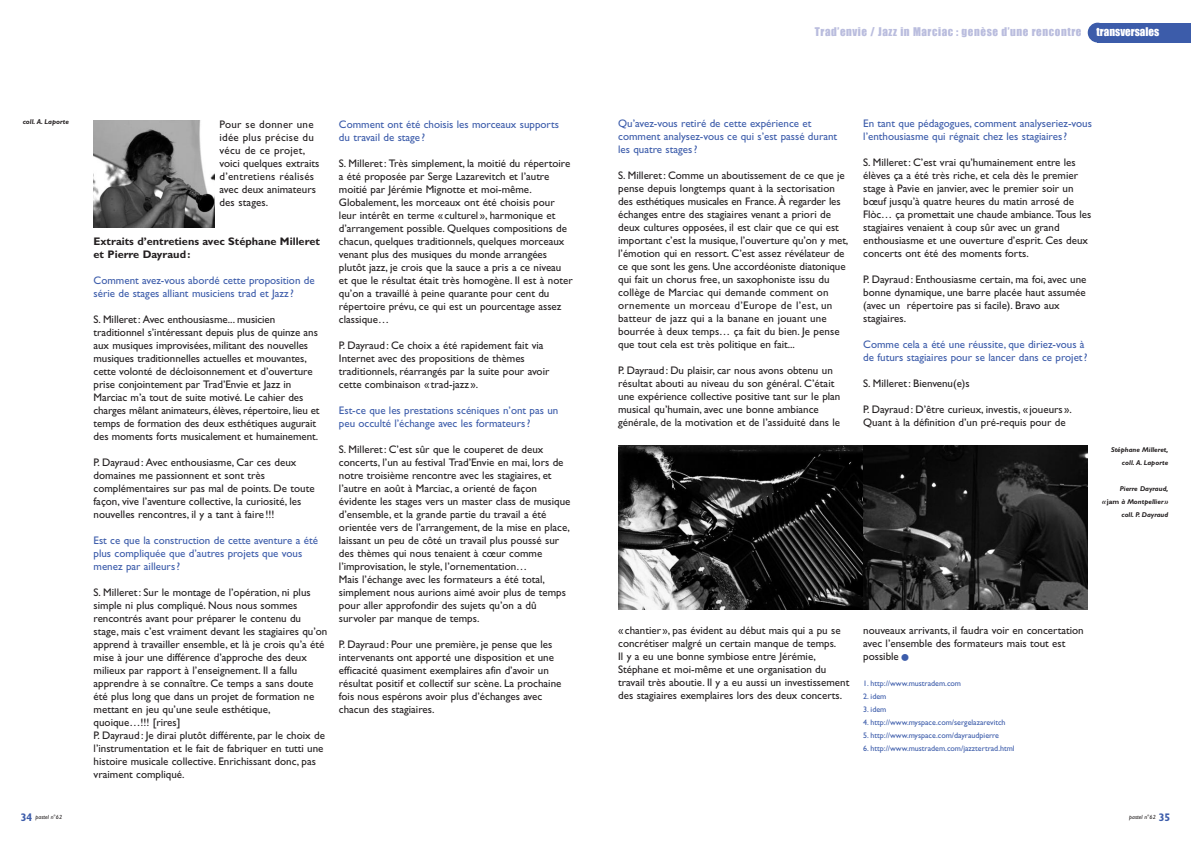
<style>
.page{position:relative;width:1191px;height:842px;background:#fff}
.page>*{position:absolute;margin:0;border:0;box-sizing:border-box;transform-origin:0 0}
.t1{font:28px "Gill Sans";color:#3c5caa}
.t2{font:11px/13px "Gill Sans";color:#231f20}
.t3{font:11px/13px "Gill Sans";color:#3c5caa}
.t4{font:11px/13px "Gill Sans";letter-spacing:.025em;color:#231f20}
.t5{font:700 11px/13px "Gill Sans";color:#231f20}
.t6{font:11px "Impact";letter-spacing:.055em;color:#babdde}
.t7{font:11px "Impact";color:#fff}
.t8{font:8px "Gill Sans";color:#3c5caa}
.t9{font:italic 700 7px/13px "Gill Sans";color:#231f20;text-align:right}
.t10{font:italic 6px "Gill Sans";color:#231f20}
.s1{font-weight:700;font-style:normal;font-stretch:condensed;font-size:11px;color:#3c5caa}
.s2{font-style:normal}
</style>
<div class="page">
<div style="left:1097px;top:23px;width:94px;height:20px;background:#3c5caa"></div>
<div style="left:1087px;top:23px;width:20px;height:20px;background:#3c5caa;border-radius:50%"></div>
<img style="left:94px;top:121px;width:120px;height:106px">
<img style="left:618px;top:446px;width:245px;height:163px">
<svg style="left:863px;top:446px;width:224px;height:163px;background:#252525"></svg>
<p class="t9" style="left:23px;top:116px;width:48px">coll. A. Laporte</p>
<p class="t10" style="left:21px;top:815px;width:43px"><span class="s1">34</span> pastel n°62</p>
<p class="t4" style="left:219px;top:119px;width:101px">Pour se donner une idée plus précise du vécu de ce projet, voici quelques extraits d’entretiens réalisés avec deux animateurs des stages.</p>
<p class="t5" style="left:94px;top:236px;width:228px">Extraits d’entretiens avec Stéphane Milleret et Pierre Dayraud:</p>
<p class="t3" style="left:94px;top:275px;width:223px">Comment avez-vous abordé cette proposition de série de stages alliant musiciens trad et Jazz ?</p>
<p class="t2" style="left:94px;top:314px;width:228px">S. Milleret: Avec enthousiasme... musicien traditionnel s’intéressant depuis plus de quinze ans aux musiques improvisées, militant des nouvelles musiques traditionnelles actuelles et mouvantes, cette volonté de décloisonnement et d’ouverture prise conjointement par Trad’Envie et Jazz in Marciac m’a tout de suite motivé. Le cahier des charges mêlant animateurs, élèves, répertoire, lieu et temps de formation des deux esthétiques augurait des moments forts musicalement et humainement.</p>
<p class="t2" style="left:94px;top:457px;width:223px">P. Dayraud: Avec enthousiasme, Car ces deux domaines me passionnent et sont très complémentaires sur pas mal de points. De toute façon, vive l’aventure collective, la curiosité, les nouvelles rencontres, il y a tant à faire !!!</p>
<p class="t3" style="left:94px;top:535px;width:226px">Est ce que la construction de cette aventure a été plus compliquée que d’autres projets que vous menez par ailleurs?</p>
<p class="t2" style="left:94px;top:587px;width:235px">S. Milleret: Sur le montage de l’opération, ni plus simple ni plus compliqué. Nous nous sommes rencontrés avant pour préparer le contenu du stage, mais c’est vraiment devant les stagiaires qu’on apprend à travailler ensemble, et là je crois qu’a été mise à jour une différence d’approche des deux milieux par rapport à l’enseignement. Il a fallu apprendre à se connaître. Ce temps a sans doute été plus long que dans un projet de formation ne mettant en jeu qu’une seule esthétique, quoique…!!! [rires]<br>P. Dayraud: Je dirai plutôt différente, par le choix de l’instrumentation et le fait de fabriquer en tutti une histoire musicale collective. Enrichissant donc, pas vraiment compliqué.</p>
<p class="t3" style="left:339px;top:119px;width:222px">Comment ont été choisis les morceaux supports du travail de stage ?</p>
<p class="t2" style="left:339px;top:158px;width:235px">S. Milleret: Très simplement, la moitié du répertoire a été proposée par Serge Lazarevitch et l’autre moitié par Jérémie Mignotte et moi-même.<br>Globalement, les morceaux ont été choisis pour leur intérêt en terme « culturel », harmonique et d’arrangement possible. Quelques compositions de chacun, quelques traditionnels, quelques morceaux venant plus des musiques du monde arrangées plutôt jazz, je crois que la sauce a pris a ce niveau et que le résultat était très homogène. Il est à noter qu’on a travaillé à peine quarante pour cent du répertoire prévu, ce qui est un pourcentage assez classique…</p>
<p class="t2" style="left:339px;top:340px;width:212px">P. Dayraud: Ce choix a été rapidement fait via Internet avec des propositions de thèmes traditionnels, réarrangés par la suite pour avoir cette combinaison « trad-jazz ».</p>
<p class="t3" style="left:339px;top:405px;width:221px">Est-ce que les prestations scéniques n’ont pas un peu occulté l’échange avec les formateurs?</p>
<p class="t2" style="left:339px;top:444px;width:233px">S. Milleret: C’est sûr que le couperet de deux concerts, l’un au festival Trad’Envie en mai, lors de notre troisième rencontre avec les stagiaires, et l’autre en août à Marciac, a orienté de façon évidente les stages vers un master class de musique d’ensemble, et la grande partie du travail a été orientée vers de l’arrangement, de la mise en place, laissant un peu de côté un travail plus poussé sur des thèmes qui nous tenaient à cœur comme l’improvisation, le style, l’ornementation…<br>Mais l’échange avec les formateurs a été total, simplement nous aurions aimé avoir plus de temps pour aller approfondir des sujets qu’on a dû survoler par manque de temps.</p>
<p class="t2" style="left:339px;top:639px;width:224px">P. Dayraud: Pour une première, je pense que les intervenants ont apporté une disposition et une efficacité quasiment exemplaires afin d’avoir un résultat positif et collectif sur scène. La prochaine fois nous espérons avoir plus d’échanges avec chacun des stagiaires.</p>
<p class="t6" style="left:815px;top:25px;width:268px">Trad’envie / Jazz in Marciac : genèse d’une rencontre</p>
<p class="t7" style="left:1096px;top:25px;width:64px">transversales</p>
<p class="t3" style="left:618px;top:118px;width:221px">Qu’avez-vous retiré de cette expérience et comment analysez-vous ce qui s’est passé durant les quatre stages?</p>
<p class="t2" style="left:618px;top:170px;width:232px">S. Milleret: Comme un aboutissement de ce que je pense depuis longtemps quant à la sectorisation des esthétiques musicales en France. À regarder les échanges entre des stagiaires venant a priori de deux cultures opposées, il est clair que ce qui est important c’est la musique, l’ouverture qu’on y met, l’émotion qui en ressort. C’est assez révélateur de ce que sont les gens. Une accordéoniste diatonique qui fait un chorus free, un saxophoniste issu du collège de Marciac qui demande comment on ornemente un morceau d’Europe de l’est, un batteur de jazz qui a la banane en jouant une bourrée à deux temps… ça fait du bien. Je pense que tout cela est très politique en fait...</p>
<p class="t2" style="left:618px;top:365px;width:224px">P. Dayraud: Du plaisir, car nous avons obtenu un résultat abouti au niveau du son général. C’était une expérience collective positive tant sur le plan musical qu’humain, avec une bonne ambiance générale, de la motivation et de l’assiduité dans le</p>
<p class="t3" style="left:863px;top:118px;width:230px">En tant que pédagogues, comment analyseriez-vous l’enthousiasme qui régnait chez les stagiaires?</p>
<p class="t2" style="left:863px;top:157px;width:229px">S. Milleret: C’est vrai qu’humainement entre les élèves ça a été très riche, et cela dès le premier stage à Pavie en janvier, avec le premier soir un bœuf jusqu’à quatre heures du matin arrosé de Flòc… ça promettait une chaude ambiance. Tous les stagiaires venaient à coup sûr avec un grand enthousiasme et une ouverture d’esprit. Ces deux concerts ont été des moments forts.</p>
<p class="t2" style="left:863px;top:274px;width:225px">P. Dayraud: Enthousiasme certain, ma foi, avec une bonne dynamique, une barre placée haut assumée (avec un répertoire pas si facile). Bravo aux stagiaires.</p>
<p class="t3" style="left:863px;top:339px;width:226px">Comme cela a été une réussite, que diriez-vous à de futurs stagiaires pour se lancer dans ce projet?</p>
<p class="t2" style="left:863px;top:378px;width:108px">S. Milleret: Bienvenu(e)s</p>
<p class="t2" style="left:863px;top:404px;width:210px">P. Dayraud: D’être curieux, investis, « joueurs ».<br>Quant à la définition d’un pré-requis pour de</p>
<p class="t9" style="left:1111px;top:444px;width:59px">Stéphane Milleret, coll. A. Laporte</p>
<p class="t9" style="left:1102px;top:483px;width:68px">Pierre Dayraud,<br>« <span class="s2">jam</span> à Montpellier» coll. P. Dayraud</p>
<p class="t2" style="left:618px;top:625px;width:233px">« chantier », pas évident au début mais qui a pu se concrétiser malgré un certain manque de temps.<br>Il y a eu une bonne symbiose entre Jérémie, Stéphane et moi-même et une organisation du travail très aboutie. Il y a eu aussi un investissement des stagiaires exemplaires lors des deux concerts.</p>
<p class="t2" style="left:863px;top:625px;width:222px">nouveaux arrivants, il faudra voir en concertation avec l’ensemble des formateurs mais tout est possible</p>
<h1 class="t1" style="left:900px;top:647px;width:11px">•</h1>
<p class="t8" style="left:863px;top:680px;width:99px">1. http://www.mustradem.com</p>
<p class="t8" style="left:863px;top:693px;width:25px">2. idem</p>
<p class="t8" style="left:863px;top:706px;width:25px">3. idem</p>
<p class="t8" style="left:863px;top:719px;width:144px">4. http://www.myspace.com/sergelazarevitch</p>
<p class="t8" style="left:863px;top:732px;width:137px">5. http://www.myspace.com/dayraudpierre</p>
<p class="t8" style="left:863px;top:745px;width:153px">6. http://www.mustradem.com/jazztertrad.html</p>
<p class="t10" style="left:1129px;top:815px;width:42px">pastel n°62 <span class="s1">35</span></p>
</div>
